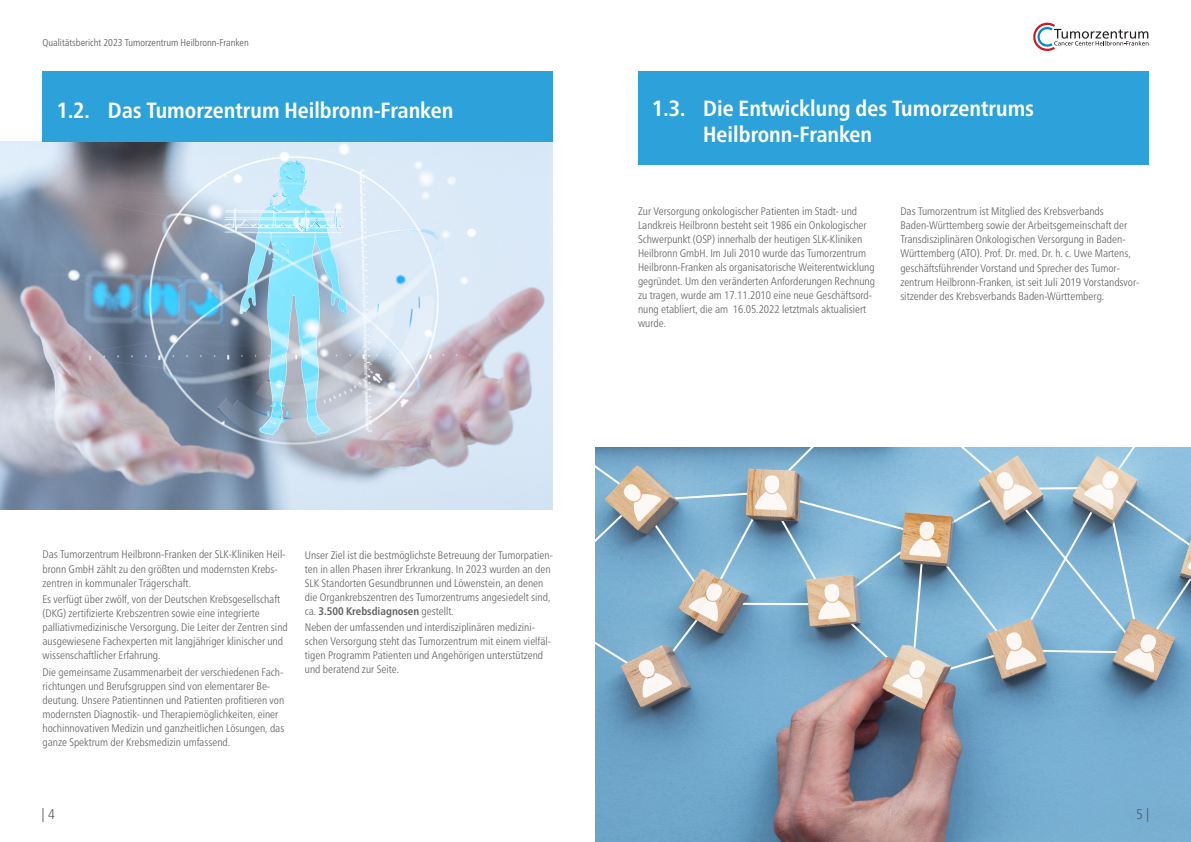
<style>
.page{position:relative;width:1191px;height:842px;background:#fff}
.page>*{position:absolute;margin:0;border:0;box-sizing:border-box;transform-origin:0 0}
.t1{font:700 condensed 22px/26.4px "Frutiger Neue LTW1 G";color:#fff}
.t2{font:300 condensed 14px "Frutiger Neue LTW1 G";color:#57585a}
.t3{font:300 condensed 11px/14px "Frutiger Neue LTW1 G";color:#636366}
.t4{font:300 condensed 10px "Frutiger Neue LTW1 G";color:#57585a}
.s1{font-weight:700}
</style>
<div class="page">
<img style="left:0;top:141px;width:553px;height:369px">
<div style="left:43px;top:71px;width:510px;height:71px;background:#2ca1da"></div>
<div style="left:638px;top:71px;width:510px;height:93px;background:#2ca1da"></div>
<img style="left:595px;top:448px;width:596px;height:394px">
<svg style="left:1033px;top:23px;width:115px;height:28px"></svg>
<p class="t4" style="left:43px;top:35px;width:208px">Qualitätsbericht 2023 Tumorzentrum Heilbronn-Franken</p>
<h1 class="t1" style="left:57px;top:95px;width:398px">1.2. Das Tumorzentrum Heilbronn-Franken</h1>
<h1 class="t1" style="left:703px;top:93px;width:332px;text-indent:-51px">1.3. Die Entwicklung des Tumorzentrums<br>Heilbronn-Franken</h1>
<p class="t3" style="left:638px;top:204px;width:238px">Zur Versorgung onkologischer Patienten im Stadt- und Landkreis Heilbronn besteht seit 1986 ein Onkologischer Schwerpunkt (OSP) innerhalb der heutigen SLK-Kliniken Heilbronn GmbH. Im Juli 2010 wurde das Tumorzentrum Heilbronn-Franken als organisatorische Weiterentwicklung gegründet. Um den veränderten Anforderungen Rechnung zu tragen, wurde am 17.11.2010 eine neue Geschäftsord&shy;nung etabliert, die am 16.05.2022 letztmals aktualisiert wurde.</p>
<p class="t3" style="left:900px;top:204px;width:241px">Das Tumorzentrum ist Mitglied des Krebsverbands Baden-Württemberg sowie der Arbeitsgemeinschaft der Transdisziplinären Onkologischen Versorgung in Baden-Württemberg (ATO). Prof. Dr. med. Dr. h. c. Uwe Martens, geschäftsführender Vorstand und Sprecher des Tumor&shy;zentrum Heilbronn-Franken, ist seit Juli 2019 Vorstandsvor&shy;sitzender des Krebsverbands Baden-Württemberg.</p>
<p class="t3" style="left:43px;top:547px;width:244px">Das Tumorzentrum Heilbronn-Franken der SLK-Kliniken Heil&shy;bronn GmbH zählt zu den größten und modernsten Krebs&shy;zentren in kommunaler Trägerschaft.</p>
<p class="t3" style="left:43px;top:592px;width:247px">Es verfügt über zwölf, von der Deutschen Krebsgesellschaft (DKG) zertifizierte Krebszentren sowie eine integrierte palliativmedizinische Versorgung. Die Leiter der Zentren sind ausgewiesene Fachexperten mit langjähriger klinischer und wissenschaftlicher Erfahrung.</p>
<p class="t3" style="left:43px;top:664px;width:243px">Die gemeinsame Zusammenarbeit der verschiedenen Fach&shy;richtungen und Berufsgruppen sind von elementarer Be&shy;deutung. Unsere Patientinnen und Patienten profitieren von modernsten Diagnostik- und Therapiemöglichkeiten, einer hochinnovativen Medizin und ganzheitlichen Lösungen, das ganze Spektrum der Krebsmedizin umfassend.</p>
<p class="t3" style="left:305px;top:547px;width:250px">Unser Ziel ist die bestmöglichste Betreuung der Tumorpatien&shy;ten in allen Phasen ihrer Erkrankung. In 2023 wurden an den SLK Standorten Gesundbrunnen und Löwenstein, an denen die Organkrebszentren des Tumorzentrums angesiedelt sind, ca. <span class="s1">3.500 Krebsdiagnosen</span> gestellt.</p>
<p class="t3" style="left:305px;top:620px;width:248px">Neben der umfassenden und interdisziplinären medizini&shy;schen Versorgung steht das Tumorzentrum mit einem vielfäl&shy;tigen Programm Patienten und Angehörigen unterstützend und beratend zur Seite.</p>
<p class="t2" style="left:41px;top:804px;width:15px">| 4</p>
<p class="t2" style="left:1136px;top:804px;width:15px">5 |</p>
</div>
